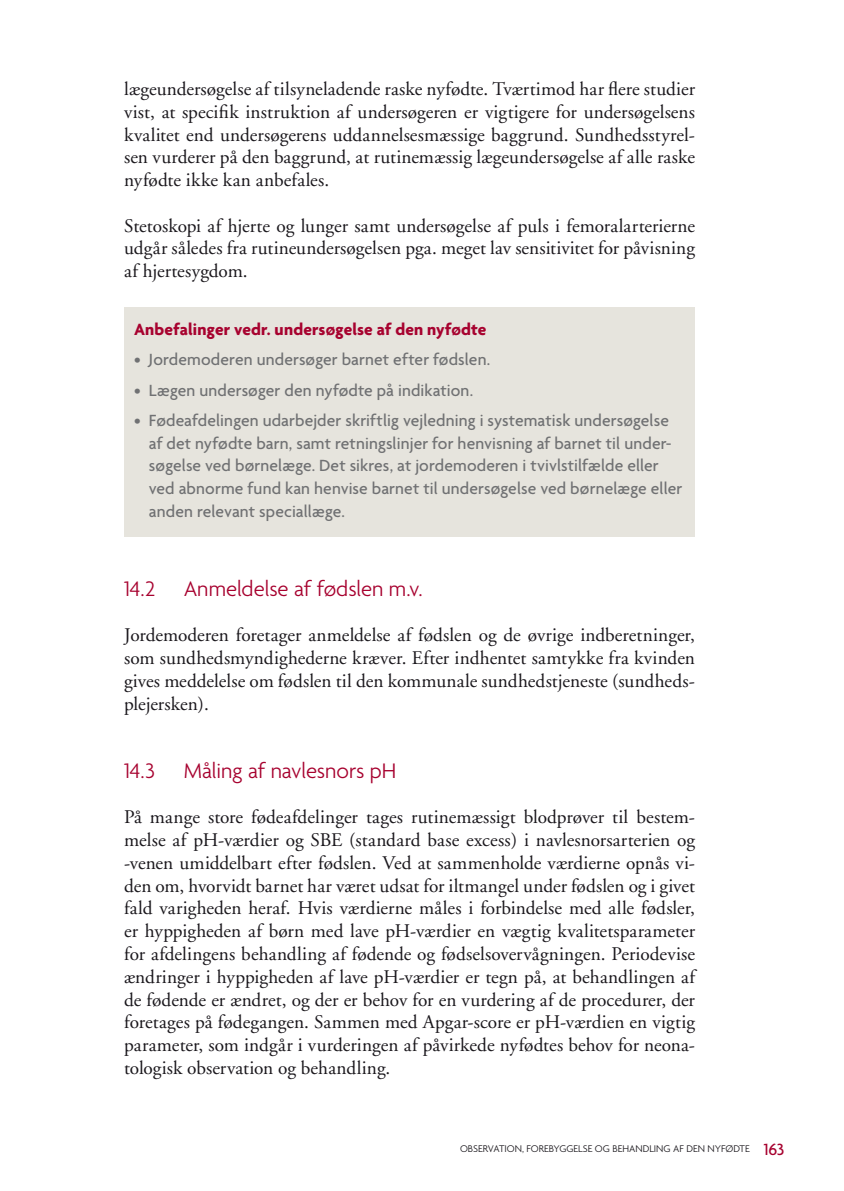
<style>
.page{position:relative;width:844px;height:1191px;background:#fff}
.page>*{position:absolute;margin:0;border:0;box-sizing:border-box;transform-origin:0 0}
.t1{font:300 22.75px "Agenda";letter-spacing:.005em;color:#a7022f}
.t2{font:19.25px/22.8px "Adobe Garamond";letter-spacing:.005em;color:#1a171c;text-align:justify}
.t3{font:500 17.5px/22.8px "Agenda";letter-spacing:.005em;color:#707173}
.t4{font:700 17.5px "Agenda";letter-spacing:.01em;color:#a7022f}
.t5{font:300 10.5px "Agenda";color:#1a171c}
.s1{font-weight:500;font-size:17.5px;color:#a7022f}
</style>
<div class="page">
<div style="left:124px;top:307px;width:570px;height:229px;background:#e6e4dd"></div>
<p class="t2" style="left:124px;top:78px;width:572px">lægeundersøgelse af tilsyneladende raske nyfødte. Tværtimod har flere studier vist, at specifik instruktion af undersøgeren er vigtigere for undersøgelsens kvalitet end undersøgerens uddannelsesmæssige baggrund. Sundhedsstyrel&shy;sen vurderer på den baggrund, at rutinemæssig lægeundersøgelse af alle raske nyfødte ikke kan anbefales.</p>
<p class="t2" style="left:124px;top:215px;width:572px">Stetoskopi af hjerte og lunger samt undersøgelse af puls i femoralarterierne udgår således fra rutineundersøgelsen pga. meget lav sensitivitet for påvisning af hjertesygdom.</p>
<p class="t4" style="left:134px;top:319px;width:354px">Anbefalinger vedr. undersøgelse af den nyfødte</p>
<p class="t3" style="left:134px;top:348px;width:358px">• Jordemoderen undersøger barnet efter fødslen.</p>
<p class="t3" style="left:134px;top:378px;width:340px">• Lægen undersøger den nyfødte på indikation.</p>
<p class="t3" style="left:149px;top:408px;width:534px;text-indent:-15px">• Fødeafdelingen udarbejder skriftlig vejledning i systematisk undersøgelse af det nyfødte barn, samt retningslinjer for henvisning af barnet til under&shy;søgelse ved børnelæge. Det sikres, at jordemoderen i tvivlstilfælde eller ved abnorme fund kan henvise barnet til undersøgelse ved børnelæge eller anden relevant speciallæge.</p>
<p class="t1" style="left:124px;top:575px;width:300px">14.2 ANMELDELSE AF FØDSLEN M.V.</p>
<p class="t2" style="left:124px;top:624px;width:572px">Jordemoderen foretager anmeldelse af fødslen og de øvrige indberetninger, som sundhedsmyndighederne kræver. Efter indhentet samtykke fra kvinden gives meddelelse om fødslen til den kommunale sundhedstjeneste (sundheds&shy;plejersken).</p>
<p class="t1" style="left:124px;top:757px;width:271px">14.3 MÅLING AF NAVLESNORS PH</p>
<p class="t2" style="left:124px;top:806px;width:572px">På mange store fødeafdelinger tages rutinemæssigt blodprøver til bestem&shy;melse af pH-værdier og SBE (standard base excess) i navlesnorsarterien og -venen umiddelbart efter fødslen. Ved at sammenholde værdierne opnås vi&shy;den om, hvorvidt barnet har været udsat for iltmangel under fødslen og i givet fald varigheden heraf. Hvis værdierne måles i forbindelse med alle fødsler, er hyppigheden af børn med lave pH-værdier en vægtig kvalitetsparameter for afdelingens behandling af fødende og fødselsovervågningen. Periodevise ændringer i hyppigheden af lave pH-værdier er tegn på, at behandlingen af de fødende er ændret, og der er behov for en vurdering af de procedurer, der foretages på fødegangen. Sammen med Apgar-score er pH-værdien en vigtig parameter, som indgår i vurderingen af påvirkede nyfødtes behov for neona&shy;tologisk observation og behandling.</p>
<p class="t5" style="left:460px;top:1142px;width:326px">OBSERVATION, FOREBYGGELSE OG BEHANDLING AF DEN NYFØDTE <span class="s1">163</span></p>
</div>
